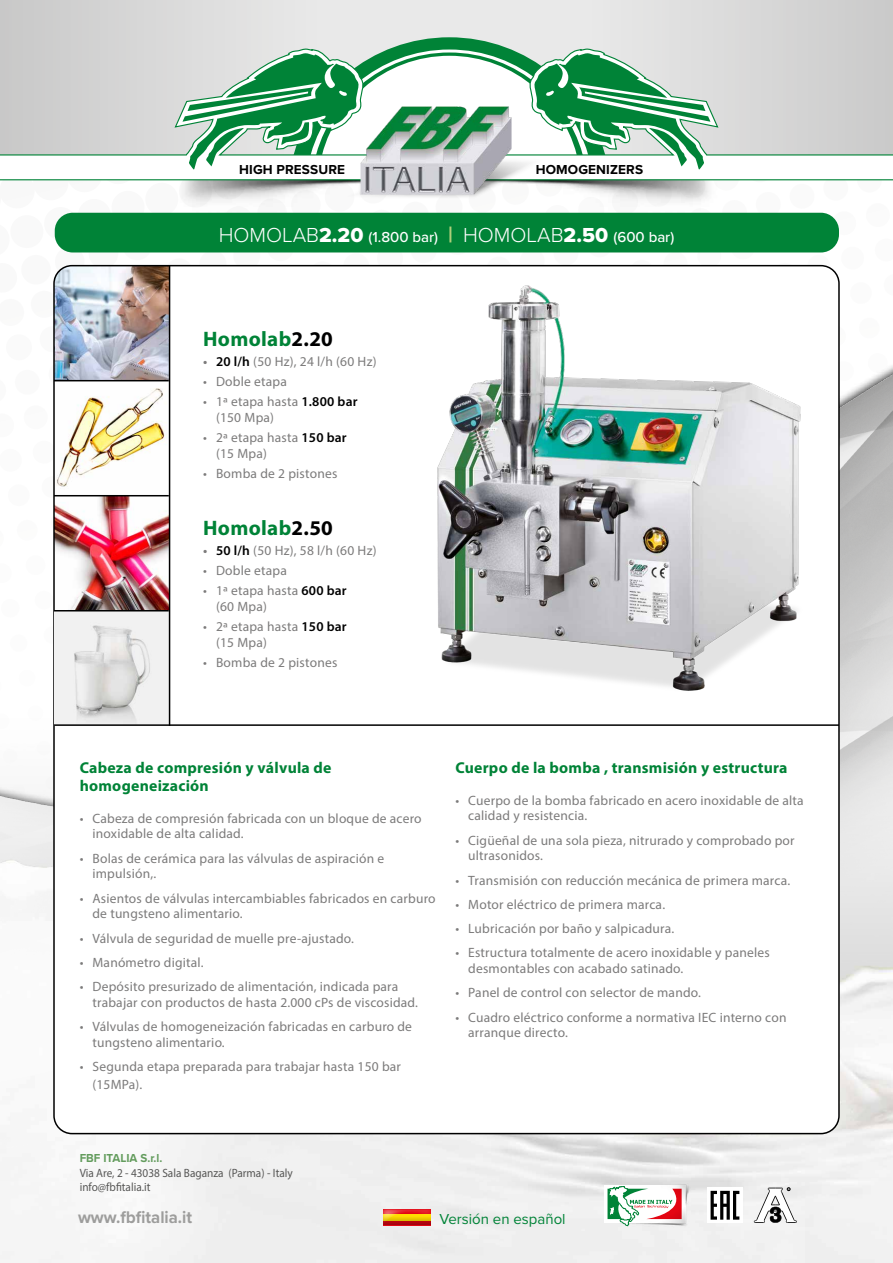
<style>
.page{position:relative;width:893px;height:1263px;background:#fff}
.page>*{position:absolute;margin:0;border:0;box-sizing:border-box;transform-origin:0 0}
.t1{font:700 21px "Myriad Pro";letter-spacing:.015em;color:#008337}
.t2{font:700 17.55px "Proxima Nova";color:#9d9d9c;scale:.96 1}
.t3{font:700 15.75px/18px "Myriad Pro";letter-spacing:.015em;color:#008337}
.t4{font:500 15px "Proxima Nova";color:#fff}
.t5{font:15px "Proxima Nova";color:#008337}
.t6{font:13.5px/15.8px "Myriad Pro";letter-spacing:.015em;color:#7c7b7b}
.t7{font:700 13.5px "Proxima Nova";letter-spacing:.01em;color:#000}
.t8{font:12px/14.4px "Myriad Pro";color:#575756;scale:.94 1}
.t9{font:700 12px "Proxima Nova";color:#639c5d;scale:.96 1}
.s1{font-weight:300;font-size:21px}
.s2{font-family:"Proxima Nova Extrabld";font-weight:400;font-size:21px}
.s3{font-weight:700;font-size:22.5px;color:#afd07b}
.s4{color:#000}
.s5{font-weight:600}
.s6{font-weight:600;color:#000}
</style>
<div class="page">
<svg style="left:0;top:0;width:893px;height:48px"></svg>
<img style="left:66px;top:252px;width:827px;height:201px">
<img style="left:0;top:453px;width:893px;height:810px">
<svg style="left:0;top:48px;width:893px;height:133px"></svg>
<svg style="left:182px;top:37px;width:528px;height:163px"></svg>
<img style="left:361px;top:106px;width:151px;height:89px">
<div style="left:54px;top:266px;width:785px;height:867px;background:#fff;border-radius:18px"></div>
<img style="left:56px;top:266px;width:113px;height:344px">
<svg style="left:55px;top:611px;width:114px;height:113px;fill:#f1f1f1"></svg>
<img style="left:437px;top:285px;width:364px;height:406px">
<img style="left:604px;top:1183px;width:86px;height:44px">
<svg style="left:607px;top:1186px;width:75px;height:40px"></svg>
<hr style="left:169px;top:266px;width:1px;height:460px;background:#000">
<hr style="left:54px;top:610px;width:115px;height:1px;background:#000">
<hr style="left:54px;top:495px;width:115px;height:1px;background:#000">
<hr style="left:54px;top:380px;width:115px;height:1px;background:#000">
<div style="left:55px;top:213px;width:784px;height:39px;background:#008337;border-radius:18px"></div>
<svg style="left:754px;top:1187px;width:43px;height:36px"></svg>
<svg style="left:707px;top:1187px;width:36px;height:36px"></svg>
<svg style="left:711px;top:1191px;width:28px;height:29px"></svg>
<hr style="left:54px;top:724px;width:785px;height:2px;background:#000">
<svg style="left:383px;top:1209px;width:48px;height:16px"></svg>
<p class="t7" style="left:239px;top:161px;width:107px">HIGH PRESSURE</p>
<p class="t7" style="left:536px;top:161px;width:109px">HOMOGENIZERS</p>
<p class="t4" style="left:219px;top:228px;width:457px"><span class="s1">HOMOLAB</span><span class="s2">2.20</span> (1.800 bar) <span class="s3">|</span> <span class="s1">HOMOLAB</span><span class="s2">2.50</span> (600 bar)</p>
<h1 class="t1" style="left:203px;top:325px;width:131px">Homolab<span class="s4">2.20</span></h1>
<p class="t6" style="left:203px;top:354px;width:175px"><span class="s5">•</span> <span class="s6">20 l/h</span> (50 Hz), 24 l/h (60 Hz)</p>
<p class="t6" style="left:203px;top:374px;width:85px">• Doble etapa</p>
<p class="t6" style="left:216px;top:394px;width:143px;text-indent:-13px">• 1ª etapa hasta <span class="s6">1.800 bar </span>(150 Mpa)</p>
<p class="t6" style="left:216px;top:429px;width:132px;text-indent:-13px">• 2ª etapa hasta <span class="s6">150 bar </span>(15 Mpa)</p>
<p class="t6" style="left:203px;top:465px;width:136px">• Bomba de 2 pistones</p>
<h1 class="t1" style="left:203px;top:514px;width:131px">Homolab<span class="s4">2.50</span></h1>
<p class="t6" style="left:203px;top:542px;width:175px"><span class="s5">•</span> <span class="s6">50 l/h</span> (50 Hz), 58 l/h (60 Hz)</p>
<p class="t6" style="left:203px;top:562px;width:85px">• Doble etapa</p>
<p class="t6" style="left:216px;top:582px;width:132px;text-indent:-13px">• 1ª etapa hasta <span class="s6">600 bar </span>(60 Mpa)</p>
<p class="t6" style="left:216px;top:618px;width:132px;text-indent:-13px">• 2ª etapa hasta <span class="s6">150 bar </span>(15 Mpa)</p>
<p class="t6" style="left:203px;top:654px;width:136px">• Bomba de 2 pistones</p>
<p class="t3" style="left:80px;top:758px;width:253px">Cabeza de compresión y válvula de homogeneización</p>
<p class="t6" style="left:92px;top:810px;width:331px;text-indent:-13px">• Cabeza de compresión fabricada con un bloque de acero inoxidable de alta calidad.</p>
<p class="t6" style="left:92px;top:850px;width:293px;text-indent:-13px">• Bolas de cerámica para las válvulas de aspiración e impulsión,.</p>
<p class="t6" style="left:92px;top:890px;width:345px;text-indent:-13px">• Asientos de válvulas intercambiables fabricados en carburo de tungsteno alimentario.</p>
<p class="t6" style="left:80px;top:930px;width:276px">• Válvula de seguridad de muelle pre-ajustado.</p>
<p class="t6" style="left:80px;top:954px;width:125px">• Manómetro digital.</p>
<p class="t6" style="left:92px;top:978px;width:327px;text-indent:-13px">• Depósito presurizado de alimentación, indicada para trabajar con productos de hasta 2.000 cPs de viscosidad.</p>
<p class="t6" style="left:92px;top:1018px;width:321px;text-indent:-13px">• Válvulas de homogeneización fabricadas en carburo de tungsteno alimentario.</p>
<p class="t6" style="left:92px;top:1057px;width:310px;line-height:18px;text-indent:-13px">• Segunda etapa preparada para trabajar hasta 150 bar (15MPa).</p>
<p class="t3" style="left:455px;top:758px;width:334px">Cuerpo de la bomba , transmisión y estructura</p>
<p class="t6" style="left:468px;top:792px;width:337px;text-indent:-13px">• Cuerpo de la bomba fabricado en acero inoxidable de alta calidad y resistencia.</p>
<p class="t6" style="left:468px;top:832px;width:328px;text-indent:-13px">• Cigüeñal de una sola pieza, nitrurado y comprobado por ultrasonidos.</p>
<p class="t6" style="left:455px;top:872px;width:336px">• Transmisión con reducción mecánica de primera marca.</p>
<p class="t6" style="left:455px;top:896px;width:211px">• Motor eléctrico de primera marca.</p>
<p class="t6" style="left:455px;top:920px;width:220px">• Lubricación por baño y salpicadura.</p>
<p class="t6" style="left:468px;top:945px;width:303px;text-indent:-13px">• Estructura totalmente de acero inoxidable y paneles desmontables con acabado satinado.</p>
<p class="t6" style="left:455px;top:985px;width:247px">• Panel de control con selector de mando.</p>
<p class="t6" style="left:468px;top:1009px;width:320px;text-indent:-13px">• Cuadro eléctrico conforme a normativa IEC interno con arranque directo.</p>
<p class="t9" style="left:80px;top:1151px;width:88px">FBF ITALIA S.r.l.</p>
<p class="t8" style="left:80px;top:1165px;width:228px">Via Are, 2 - 43038 Sala Baganza (Parma) - Italy info@fbfitalia.it</p>
<p class="t2" style="left:78px;top:1206px;width:120px">www.fbfitalia.it</p>
<p class="t5" style="left:439px;top:1209px;width:128px">Versión en español</p>
</div>
